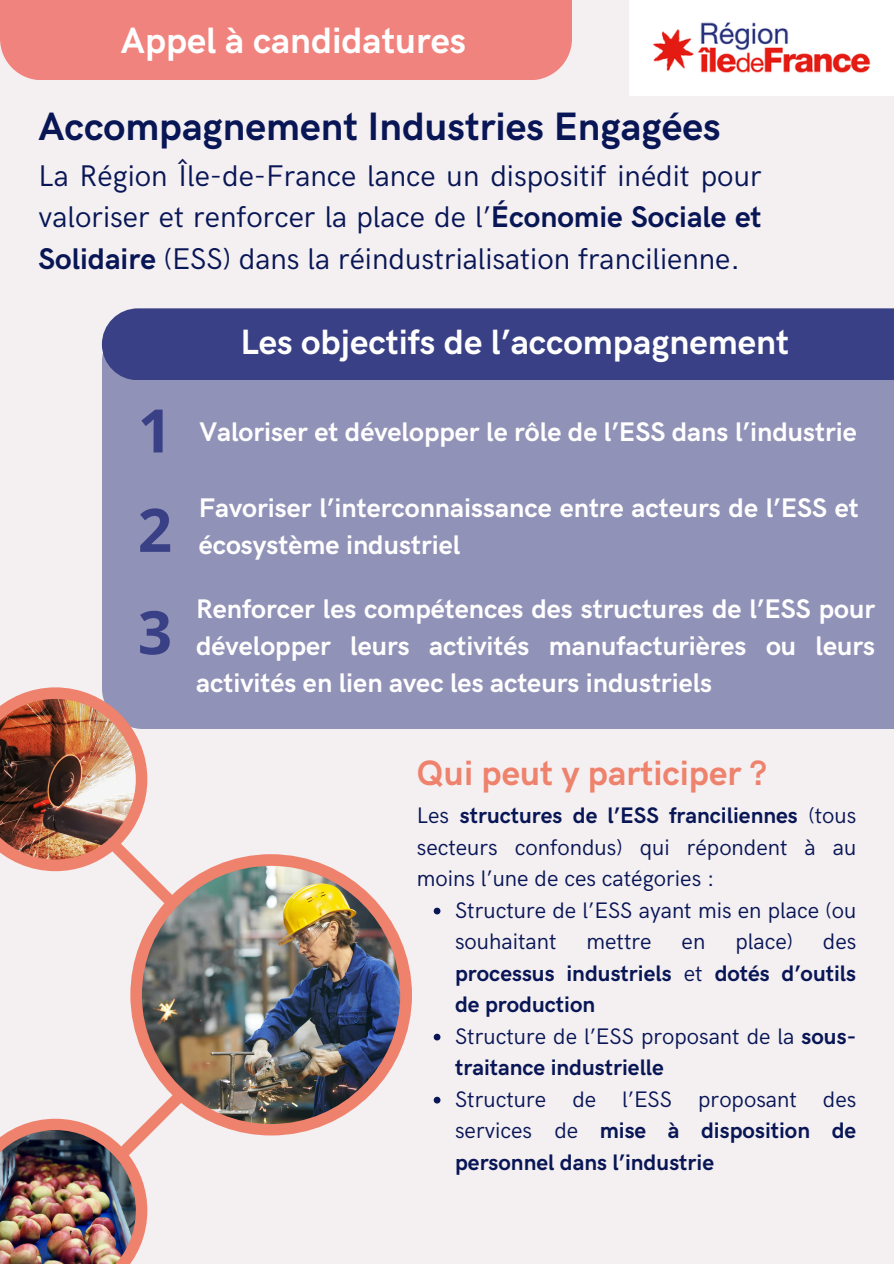
<style>
.page{position:relative;width:894px;height:1264px;background:#fff}
.page>*{position:absolute;margin:0;border:0;box-sizing:border-box;transform-origin:0 0}
.t1{font:700 60px "Open Sans";color:#394085}
.t2{font:700 39.75px "HK Grotesk";color:#081656}
.t3{font:700 36.75px "HK Grotesk";color:#fff}
.t4{font:700 35.25px "HK Grotesk";color:#fff}
.t5{font:700 35.25px "HK Grotesk";color:#ee826c}
.t6{font:30px/41.7px "HK Grotesk";color:#081656;text-align:justify}
.t7{font:700 27px/37.2px "HK Grotesk";color:#fff;text-align:justify}
.t8{font:22.5px/31.5px "HK Grotesk";color:#081656}
.t9{font:700 22.5px/31.5px "HK Grotesk";color:#081656;text-align:justify}
.s1{font-weight:700}
.s2{font-weight:400}
</style>
<div class="page">
<div style="left:0;top:0;width:893px;height:1263px;background:#f4eff1"></div>
<div style="left:0;top:0;width:571px;height:80px;background:#f1837e"></div>
<div style="left:102px;top:380px;width:791px;height:349px;background:#9192b7"></div>
<div style="left:102px;top:308px;width:791px;height:72px;background:#394085"></div>
<svg style="left:10px;top:687px;width:402px;height:568px"></svg>
<img style="left:0;top:1130px;width:136px;height:133px">
<img style="left:0;top:699px;width:136px;height:160px">
<img style="left:142px;top:865px;width:258px;height:259px;border-radius:50%">
<svg style="left:433px;top:907px;width:7px;height:7px"></svg>
<svg style="left:433px;top:1033px;width:7px;height:7px"></svg>
<svg style="left:433px;top:1096px;width:7px;height:7px"></svg>
<img style="left:629px;top:0;width:264px;height:96px">
<p class="t3" style="left:121px;top:20px;width:347px">Appel à candidatures</p>
<p class="t2" style="left:38px;top:104px;width:683px">Accompagnement Industries Engagées</p>
<p class="t6" style="left:38px;top:156px;width:724px">La Région Île-de-France lance un dispositif inédit pour valoriser et renforcer la place de l’<span class="s1">Économie Sociale et Solidaire</span> (ESS) dans la réindustrialisation francilienne.</p>
<p class="t1" style="left:138px;top:388px;width:36px">1</p>
<p class="t1" style="left:138px;top:487px;width:36px">2</p>
<h2 class="t4" style="left:240px;top:322px;width:550px">Les objectifs de l’accompagnement</h2>
<p class="t7" style="left:199px;top:414px;width:658px">Valoriser et développer le rôle de l’ESS dans l’industrie</p>
<p class="t7" style="left:199px;top:490px;width:661px">Favoriser l’interconnaissance entre acteurs de l’ESS et écosystème industriel</p>
<h3 class="t1" style="left:138px;top:590px;width:36px">3</h3>
<p class="t7" style="left:196px;top:591px;width:680px">Renforcer les compétences des structures de l’ESS pour développer leurs activités manufacturières ou leurs activités en lien avec les acteurs industriels</p>
<p class="t5" style="left:416px;top:753px;width:352px">Qui peut y participer ?</p>
<h4 class="t8" style="left:416px;top:800px;width:441px;text-align:justify">Les <span class="s1">structures de l’ESS franciliennes</span> (tous secteurs confondus) qui répondent à au moins l’une de ces catégories :</h4>
<h2 class="t8" style="left:455px;top:895px;width:402px">Structure de l’ESS ayant mis en place (ou souhaitant</h2>
<h2 class="t8" style="left:586px;top:926px;width:66px">mettre</h2>
<h2 class="t8" style="left:681px;top:926px;width:25px">en</h2>
<h2 class="t8" style="left:735px;top:926px;width:59px">place)</h2>
<h2 class="t9" style="left:455px;top:926px;width:402px;text-indent:368px"><span class="s2">des </span>processus industriels <span class="s2">et</span> dotés d’outils de production</h2>
<p class="t8" style="left:455px;top:1021px;width:402px">Structure de l’ESS proposant de la <span class="s1">sous&shy;traitance industrielle</span></p>
<p class="t9" style="left:455px;top:1084px;width:402px"><span class="s2">Structure de l’ESS proposant des services de</span> mise à disposition de personnel dans l’industrie</p>
</div>
